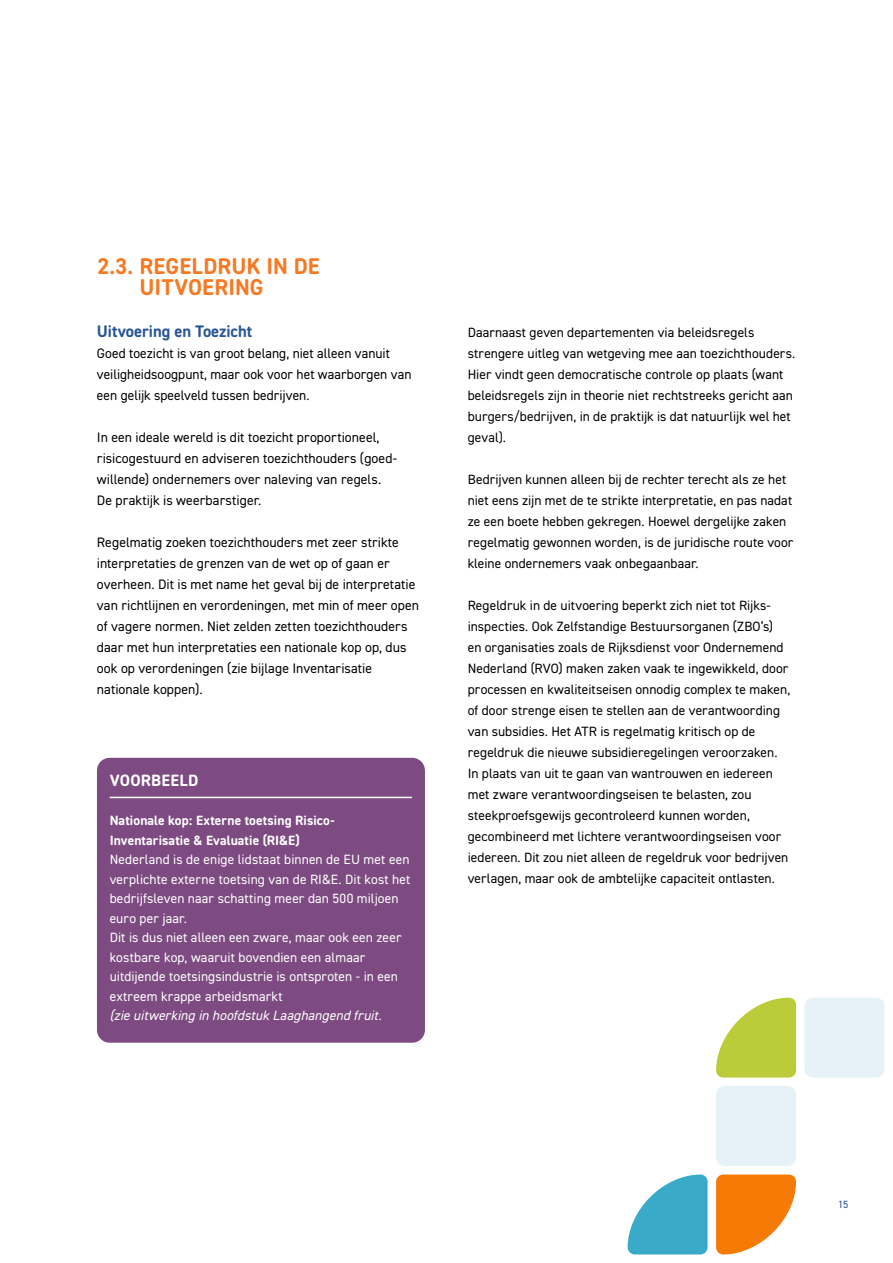
<style>
.page{position:relative;width:893px;height:1263px;background:#fff}
.page>*{position:absolute;margin:0;border:0;box-sizing:border-box;transform-origin:0 0}
.t1{font:22.95px/21px "DIN2014 Rounded VF";letter-spacing:.005em;color:#f67a23;text-align:center}
.t2{font:16.8px "DIN2014 Rounded VF";letter-spacing:-.005em;color:#285695}
.t3{font:16.5px "DIN2014 Rounded VF";letter-spacing:.015em;color:#fff}
.t4{font:13.8px/21px "DIN2014 Rounded VF";letter-spacing:.005em;color:#000}
.t5{font:13.5px/21px "DIN2014 Rounded VF";letter-spacing:.005em;color:#000}
.t6{font:13.5px/19.5px "DIN2014 Rounded VF";letter-spacing:.01em;color:#fff}
.t7{font:italic 13.5px "DIN2014 Rounded VF";color:#fff}
.t8{font:10.5px "DIN2014 Rounded VF";color:#285695}
</style>
<div class="page">
<svg style="left:628px;top:1174px;width:80px;height:80px;fill:#39abc9"></svg>
<svg style="left:716px;top:1174px;width:80px;height:80px;fill:#f67a06"></svg>
<svg style="left:716px;top:998px;width:80px;height:79px;fill:#bccb39"></svg>
<div style="left:716px;top:1086px;width:80px;height:80px;background:#e6f2f8;border-radius:9px"></div>
<div style="left:804px;top:998px;width:80px;height:79px;background:#e6f2f8;border-radius:9px"></div>
<div style="left:97px;top:758px;width:328px;height:285px;background:#7d4b81;border-radius:13px"></div>
<hr style="left:110px;top:797px;width:302px;height:1px;background:#fff">
<h1 class="t1" style="left:97px;top:255px;width:224px">2.3. REGELDRUK IN DE<br>UITVOERING</h1>
<p class="t2" style="left:97px;top:320px;width:157px">Uitvoering en Toezicht</p>
<p class="t4" style="left:97px;top:342px;width:316px">Goed toezicht is van groot belang, niet alleen vanuit veiligheidsoogpunt, maar ook voor het waarborgen van een gelijk speelveld tussen bedrijven.</p>
<p class="t4" style="left:97px;top:426px;width:301px">In een ideale wereld is dit toezicht proportioneel, risicogestuurd en adviseren toezichthouders (goed&shy;willende) ondernemers over naleving van regels.<br>De praktijk is weerbarstiger.</p>
<p class="t4" style="left:97px;top:531px;width:324px">Regelmatig zoeken toezichthouders met zeer strikte interpretaties de grenzen van de wet op of gaan er overheen. Dit is met name het geval bij de interpretatie van richtlijnen en verordeningen, met min of meer open of vagere normen. Niet zelden zetten toezichthouders daar met hun interpretaties een nationale kop op, dus ook op verordeningen (zie bijlage Inventarisatie nationale koppen).</p>
<p class="t3" style="left:110px;top:770px;width:90px">VOORBEELD</p>
<p class="t6" style="left:110px;top:810px;width:302px">Nationale kop: Externe toetsing Risico-Inventarisatie &amp; Evaluatie (RI&amp;E)<br>Nederland is de enige lidstaat binnen de EU met een verplichte externe toetsing van de RI&amp;E. Dit kost het bedrijfsleven naar schatting meer dan 500 miljoen euro per jaar.<br>Dit is dus niet alleen een zware, maar ook een zeer kostbare kop, waaruit bovendien een almaar uitdijende toetsingsindustrie is ontsproten - in een extreem krappe arbeidsmarkt</p>
<p class="t7" style="left:110px;top:1007px;width:277px">(zie uitwerking in hoofdstuk Laaghangend fruit.</p>
<p class="t5" style="left:468px;top:321px;width:329px">Daarnaast geven departementen via beleidsregels strengere uitleg van wetgeving mee aan toezichthouders.<br>Hier vindt geen democratische controle op plaats (want beleidsregels zijn in theorie niet rechtstreeks gericht aan burgers/bedrijven, in de praktijk is dat natuurlijk wel het geval).</p>
<p class="t5" style="left:468px;top:468px;width:327px">Bedrijven kunnen alleen bij de rechter terecht als ze het niet eens zijn met de te strikte interpretatie, en pas nadat ze een boete hebben gekregen. Hoewel dergelijke zaken regelmatig gewonnen worden, is de juridische route voor kleine ondernemers vaak onbegaanbaar.</p>
<p class="t5" style="left:468px;top:594px;width:324px">Regeldruk in de uitvoering beperkt zich niet tot Rijks&shy;inspecties. Ook Zelfstandige Bestuursorganen (ZBO’s)<br>en organisaties zoals de Rijksdienst voor Ondernemend Nederland (RVO) maken zaken vaak te ingewikkeld, door processen en kwaliteitseisen onnodig complex te maken, of door strenge eisen te stellen aan de verantwoording van subsidies. Het ATR is regelmatig kritisch op de regeldruk die nieuwe subsidieregelingen veroorzaken.<br>In plaats van uit te gaan van wantrouwen en iedereen met zware verantwoordingseisen te belasten, zou steekproefsgewijs gecontroleerd kunnen worden, gecombineerd met lichtere verantwoordingseisen voor iedereen. Dit zou niet alleen de regeldruk voor bedrijven verlagen, maar ook de ambtelijke capaciteit ontlasten.</p>
<p class="t8" style="left:838px;top:1198px;width:12px">15</p>
</div>
